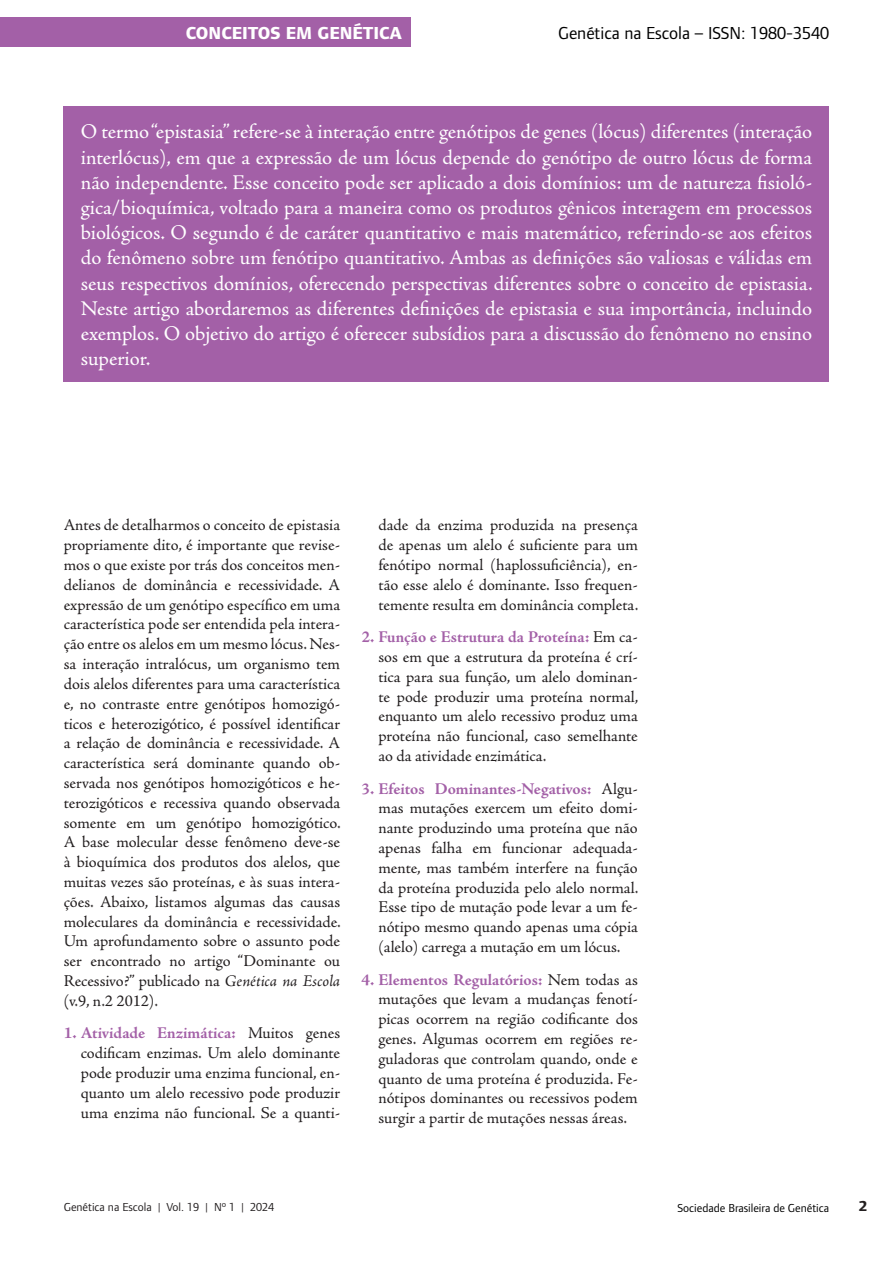
<style>
.page{position:relative;width:893px;height:1263px;background:#fff}
.page>*{position:absolute;margin:0;border:0;box-sizing:border-box;transform-origin:0 0}
.t1{font:21px/25.2px "Adobe Jenson Pro";letter-spacing:-.005em;color:#fff;text-align:justify}
.t2{font:18px "Foundry Form Sans";color:#000}
.t3{font:800 18px "Foundry Form Sans";color:#fff}
.t4{font:16.5px/19.8px "Adobe Jenson Pro";color:#231f20;text-align:justify}
.t5{font:800 15px "Foundry Form Sans";color:#231f20}
.t6{font:12px "Foundry Form Sans";color:#231f20}
.t7{font:12px "Foundry Form Sans";color:#000}
.s1{font-style:italic}
.s2{font-weight:700;color:#a360a7}
</style>
<div class="page">
<div style="left:64px;top:106px;width:765px;height:276px;background:#a360a7"></div>
<div style="left:0;top:17px;width:411px;height:30px;background:#a360a7"></div>
<p class="t3" style="left:186px;top:23px;width:218px">CONCEITOS EM GENÉTICA</p>
<p class="t2" style="left:558px;top:23px;width:273px">Genética na Escola – ISSN: 1980-3540</p>
<p class="t1" style="left:81px;top:120px;width:733px">O termo “epistasia” refere-se à interação entre genótipos de genes (lócus) diferentes (interação interlócus), em que a expressão de um lócus depende do genótipo de outro lócus de forma não independente. Esse conceito pode ser aplicado a dois domínios: um de natureza fisioló&shy;gica/bioquímica, voltado para a maneira como os produtos gênicos interagem em processos biológicos. O segundo é de caráter quantitativo e mais matemático, referindo-se aos efeitos do fenômeno sobre um fenótipo quantitativo. Ambas as definições são valiosas e válidas em seus respectivos domínios, oferecendo perspectivas diferentes sobre o conceito de epistasia.<br>Neste artigo abordaremos as diferentes definições de epistasia e sua importância, incluindo exemplos. O objetivo do artigo é oferecer subsídios para a discussão do fenômeno no ensino superior.</p>
<p class="t4" style="left:64px;top:516px;width:278px">Antes de detalharmos o conceito de epistasia propriamente dito, é importante que revise&shy;mos o que existe por trás dos conceitos men&shy;delianos de dominância e recessividade. A expressão de um genótipo específico em uma característica pode ser entendida pela intera&shy;ção entre os alelos em um mesmo lócus. Nes&shy;sa interação intralócus, um organismo tem dois alelos diferentes para uma característica e, no contraste entre genótipos homozigó&shy;ticos e heterozigótico, é possível identificar a relação de dominância e recessividade. A característica será dominante quando ob&shy;servada nos genótipos homozigóticos e he&shy;terozigóticos e recessiva quando observada somente em um genótipo homozigótico.<br>A base molecular desse fenômeno deve-se à bioquímica dos produtos dos alelos, que muitas vezes são proteínas, e às suas intera&shy;ções. Abaixo, listamos algumas das causas moleculares da dominância e recessividade.<br>Um aprofundamento sobre o assunto pode ser encontrado no artigo “Dominante ou Recessivo?” publicado na <span class="s1">Genética na Escola </span>(v.9, n.2 2012).</p>
<p class="t4" style="left:81px;top:1023px;width:261px;text-indent:-17px"><span class="s2">1. Atividade Enzimática:</span> Muitos genes codificam enzimas. Um alelo dominante pode produzir uma enzima funcional, en&shy;quanto um alelo recessivo pode produzir uma enzima não funcional. Se a quanti-</p>
<p class="t4" style="left:378px;top:516px;width:261px">dade da enzima produzida na presença de apenas um alelo é suficiente para um fenótipo normal (haplossuficiência), en&shy;tão esse alelo é dominante. Isso frequen&shy;temente resulta em dominância completa.</p>
<p class="t4" style="left:378px;top:627px;width:261px;text-indent:-17px"><span class="s2">2. Função e Estrutura da Proteína:</span> Em ca&shy;sos em que a estrutura da proteína é crí&shy;tica para sua função, um alelo dominan&shy;te pode produzir uma proteína normal, enquanto um alelo recessivo produz uma proteína não funcional, caso semelhante ao da atividade enzimática.</p>
<p class="t4" style="left:378px;top:779px;width:261px;text-indent:-17px"><span class="s2">3. Efeitos Dominantes-Negativos:</span> Algu&shy;mas mutações exercem um efeito domi&shy;nante produzindo uma proteína que não apenas falha em funcionar adequada&shy;mente, mas também interfere na função da proteína produzida pelo alelo normal.<br>Esse tipo de mutação pode levar a um fe&shy;nótipo mesmo quando apenas uma cópia (alelo) carrega a mutação em um lócus.</p>
<p class="t4" style="left:378px;top:970px;width:261px;text-indent:-17px"><span class="s2">4. Elementos Regulatórios:</span> Nem todas as mutações que levam a mudanças fenotí&shy;picas ocorrem na região codificante dos genes. Algumas ocorrem em regiões re&shy;guladoras que controlam quando, onde e quanto de uma proteína é produzida. Fe&shy;nótipos dominantes ou recessivos podem surgir a partir de mutações nessas áreas.</p>
<p class="t6" style="left:64px;top:1200px;width:212px">Genética na Escola | Vol. 19 | Nº 1 | 2024</p>
<p class="t7" style="left:677px;top:1202px;width:153px">Sociedade Brasileira de Genética</p>
<p class="t5" style="left:859px;top:1198px;width:10px">2</p>
</div>
